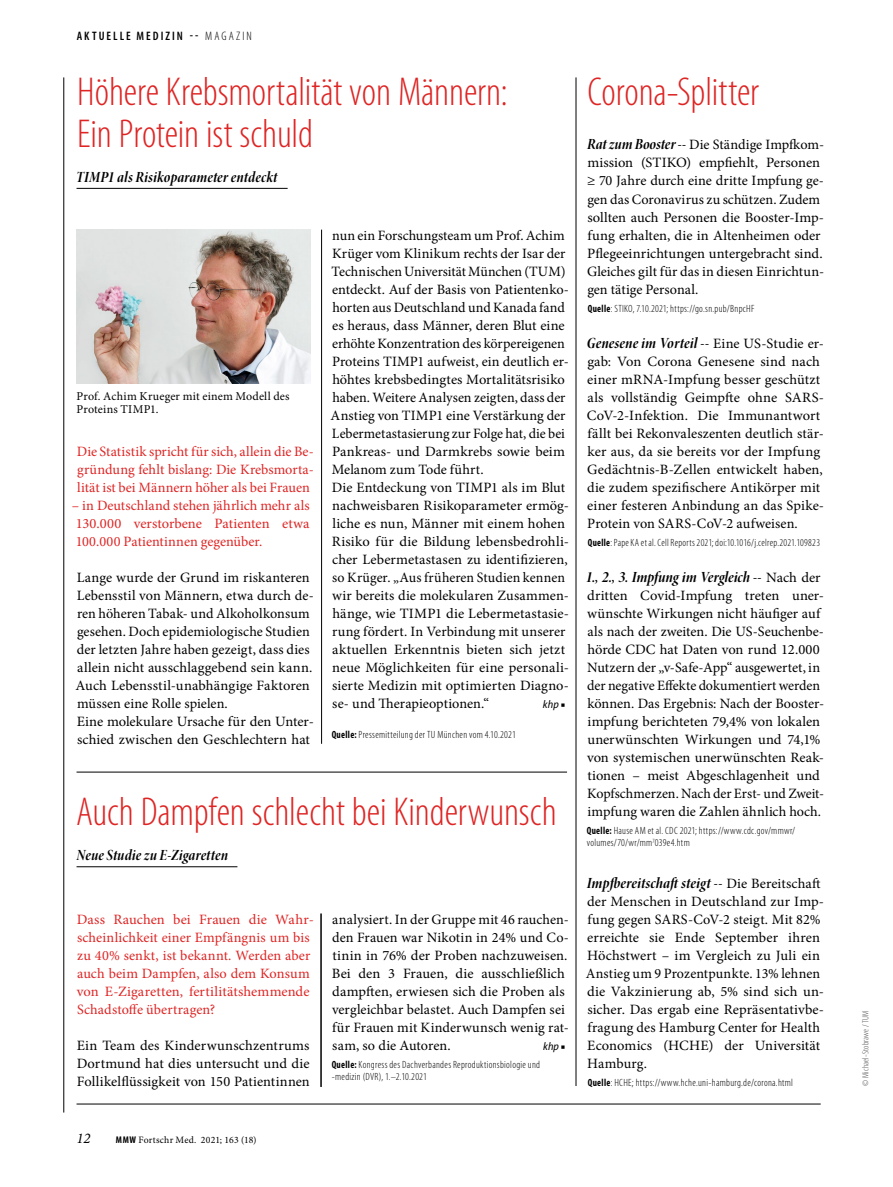
<style>
.page{position:relative;width:893px;height:1187px;background:#fff}
.page>*{position:absolute;margin:0;border:0;box-sizing:border-box;transform-origin:0 0}
.Title_klein_schmalro{font:300 condensed 40.5px/42px "Myriad Pro";letter-spacing:-.005em;color:#de2524}
.Title_x{font:300 condensed 40.5px "Myriad Pro";letter-spacing:-.005em;color:#de2524}
.Para_Entry{font:15.75px "Minion Pro Bold Cn It Disp";letter-spacing:.005em;color:#000}
.SuperTitle_1{font:15.75px "Minion Pro Bold Cn It Disp";letter-spacing:.01em;color:#000}
.t1{font:italic 14.85px "Minion Pro";color:#000}
.Para_x{font:14.25px/18px "Minion Pro";letter-spacing:.005em;color:#000}
.Para_Entry-2{font:14.25px/18px "Minion Pro";color:#000}
.Trailer_kleinrot{font:14.25px/18px "Minion Pro";letter-spacing:.005em;color:#de2524;text-align:justify}
.t2{font:600 condensed 12.3px "Myriad Pro";letter-spacing:.165em;color:#000}
.Image_Caption_x{font:12px/12.8px "Minion Pro";letter-spacing:.01em;color:#000}
.Para_x-2{font:italic semi-condensed 11.25px "Myriad Pro";letter-spacing:.01em;color:#000}
.Source_x{font:300 condensed 10.5px/12px "Myriad Pro";letter-spacing:.03em;color:#000}
.Source_x1{font:300 condensed 10.5px "Myriad Pro";letter-spacing:.03em;color:#000}
.t3{font:9.75px "Minion Pro";letter-spacing:.02em;color:#000}
.Image_Source_x{font:300 condensed 9px "Myriad Pro";letter-spacing:.02em;color:#4d4d4c}
.s1{font-weight:300}
.s2{font-family:"Minion Pro";font-style:normal;font-stretch:normal}
.s3{font-weight:700}
.s4{font-family:"Myriad Pro";font-weight:700;font-stretch:condensed}
.s5{font-family:"Minion Pro Bold Cn It Disp";font-size:15.75px}
.s6{font-family:"Minion Pro";font-size:14.25px}
</style>
<div class="page">
<hr style="left:77px;top:1103px;width:744px;height:1px;background:#000">
<hr style="left:64px;top:77px;width:1px;height:1035px;background:#000">
<hr style="left:77px;top:771px;width:490px;height:1px;background:#000">
<hr style="left:576px;top:77px;width:1px;height:1008px;background:#000">
<hr style="left:77px;top:866px;width:160px;height:1px;background:#000">
<hr style="left:321px;top:913px;width:1px;height:173px;background:#000">
<hr style="left:77px;top:188px;width:211px;height:1px;background:#000">
<img style="left:77px;top:230px;width:233px;height:153px">
<hr style="left:321px;top:229px;width:1px;height:514px;background:#000">
<p class="t2" style="left:77px;top:29px;width:177px">AKTUELLE MEDIZIN -- <span class="s1">MAGAZIN</span></p>
<p class="Title_klein_schmalro" style="left:77px;top:71px;width:432px">Höhere Krebsmortalität von Männern:<br>Ein Protein ist schuld</p>
<p class="SuperTitle_1" style="left:76px;top:167px;width:203px">TIMP1 als Risikoparameter entdeckt</p>
<p class="Image_Caption_x" style="left:77px;top:390px;width:215px">Prof. Achim Krueger mit einem Modell des<br>Proteins TIMP1.</p>
<p class="Trailer_kleinrot" style="left:77px;top:442px;width:238px">Die Statistik spricht für sich, allein die Be&shy;gründung fehlt bislang: Die Krebsmorta&shy;lität ist bei Männern höher als bei Frauen</p>
<p class="Trailer_kleinrot" style="left:72px;top:496px;width:239px">– in Deutschland stehen jährlich mehr als 130.000 verstorbene Patienten etwa 100.000 Patientinnen gegenüber.</p>
<p class="Para_x" style="left:75px;top:568px;width:240px">Lange wurde der Grund im riskanteren Lebensstil von Männern, etwa durch de&shy;ren höheren Tabak- und Alkoholkonsum gesehen. Doch epidemiologische Studien der letzten Jahre haben gezeigt, dass dies allein nicht ausschlaggebend sein kann.<br>Auch Lebensstil-unabhängige Faktoren müssen eine Rolle spielen.</p>
<p class="Para_x" style="left:77px;top:712px;width:238px">Eine molekulare Ursache für den Unter&shy;schied zwischen den Geschlechtern hat</p>
<p class="Para_x" style="left:331px;top:226px;width:240px">nun ein Forschungsteam um Prof. Achim Krüger vom Klinikum rechts der Isar der Technischen Universität München (TUM) entdeckt. Auf der Basis von Patientenko&shy;horten aus Deutschland und Kanada fand es heraus, dass Männer, deren Blut eine erhöhte Konzentration des körpereigenen Proteins TIMP1 aufweist, ein deutlich er&shy;höhtes krebsbedingtes Mortalitätsrisiko haben. Weitere Analysen zeigten, dass der Anstieg von TIMP1 eine Verstärkung der Lebermetastasierung zur Folge hat, die bei Pankreas- und Darmkrebs sowie beim Melanom zum Tode führt.</p>
<p class="Para_x" style="left:332px;top:478px;width:239px">Die Entdeckung von TIMP1 als im Blut nachweisbaren Risikoparameter ermög&shy;liche es nun, Männer mit einem hohen Risiko für die Bildung lebensbedrohli&shy;cher Lebermetastasen zu identifizieren, so Krüger. „Aus früheren Studien kennen wir bereits die molekularen Zusammen&shy;hänge, wie TIMP1 die Lebermetastasie&shy;rung fördert. In Verbindung mit unserer aktuellen Erkenntnis bieten sich jetzt neue Möglichkeiten für eine personali&shy;sierte Medizin mit optimierten Diagno&shy;se- und Therapieoptionen.“</p>
<p class="Para_x-2" style="left:543px;top:698px;width:24px">khp <span class="s2">■</span></p>
<p class="Source_x" style="left:332px;top:728px;width:186px"><span class="s3">Quelle:</span> Pressemitteilung der TU München vom 4.10.2021</p>
<p class="Title_klein_schmalro" style="left:76px;top:791px;width:482px">Auch Dampfen schlecht bei Kinderwunsch</p>
<p class="SuperTitle_1" style="left:77px;top:845px;width:153px">Neue Studie zu E-Zigaretten</p>
<p class="Trailer_kleinrot" style="left:77px;top:910px;width:239px;text-align:left">Dass Rauchen bei Frauen die Wahr&shy;scheinlichkeit einer Empfängnis um bis zu 40% senkt, ist bekannt. Werden aber auch beim Dampfen, also dem Konsum von E-Zigaretten, fertilitätshemmende Schadstoffe übertragen?</p>
<p class="Para_x" style="left:77px;top:1036px;width:234px;text-align:justify">Ein Team des Kinderwunschzentrums Dortmund hat dies untersucht und die Follikelflüssigkeit von 150 Patientinnen</p>
<p class="t1" style="left:77px;top:1128px;width:15px">12</p>
<p class="t3" style="left:116px;top:1132px;width:142px"><span class="s4">MMW</span> Fortschr Med. 2021; 163 (18)</p>
<p class="Para_x" style="left:332px;top:910px;width:238px">analysiert. In der Gruppe mit 46 rauchen&shy;den Frauen war Nikotin in 24% und Co&shy;tinin in 76% der Proben nachzuweisen.<br>Bei den 3 Frauen, die ausschließlich dampften, erwiesen sich die Proben als vergleichbar belastet. Auch Dampfen sei für Frauen mit Kinderwunsch wenig rat&shy;sam, so die Autoren.</p>
<p class="Para_x-2" style="left:543px;top:1040px;width:24px">khp <span class="s2">■</span></p>
<p class="Source_x" style="left:332px;top:1058px;width:210px"><span class="s3">Quelle:</span> Kongress des Dachverbandes Reproduktionsbiologie und -medizin (DVR), 1.–2.10.2021</p>
<p class="Title_x" style="left:587px;top:70px;width:173px">Corona-Splitter</p>
<p class="Para_Entry-2" style="left:587px;top:136px;width:239px"><span class="s5">Rat zum Booster --</span> Die Ständige Impfkom&shy;mission (STIKO) empfiehlt, Personen ≥ 70 Jahre durch eine dritte Impfung ge&shy;gen das Coronavirus zu schützen. Zudem sollten auch Personen die Booster-Imp&shy;fung erhalten, die in Altenheimen oder Pflegeeinrichtungen untergebracht sind.<br>Gleiches gilt für das in diesen Einrichtun&shy;gen tätige Personal.</p>
<p class="Source_x1" style="left:588px;top:302px;width:168px"><span class="s3">Quelle</span>: STIKO, 7.10.2021; https://go.sn.pub/BnpcHF</p>
<p class="Para_Entry" style="left:587px;top:333px;width:239px">Genesene im Vorteil -- <span class="s6">Eine US-Studie er-</span></p>
<p class="Para_Entry-2" style="left:587px;top:352px;width:239px">gab: Von Corona Genesene sind nach einer mRNA-Impfung besser geschützt als vollständig Geimpfte ohne SARS-CoV-2-Infektion. Die Immunantwort fällt bei Rekonvaleszenten deutlich stär&shy;ker aus, da sie bereits vor der Impfung Gedächtnis-B-Zellen entwickelt haben, die zudem spezifischere Antikörper mit einer festeren Anbindung an das Spike-Protein von SARS-CoV-2 aufweisen.</p>
<p class="Source_x1" style="left:588px;top:536px;width:234px"><span class="s3">Quelle</span>: Pape KA et al. Cell Reports 2021; doi:10.1016/j.celrep.2021.109823</p>
<p class="Para_Entry" style="left:586px;top:567px;width:236px">1., 2., 3. Impfung im Vergleich -- <span class="s6">Nach der</span></p>
<p class="Para_Entry-2" style="left:587px;top:586px;width:238px">dritten Covid-Impfung treten uner&shy;wünschte Wirkungen nicht häufiger auf als nach der zweiten. Die US-Seuchenbe&shy;hörde CDC hat Daten von rund 12.000<br>Nutzern der „v-Safe-App“ ausgewertet, in der negative Effekte dokumentiert werden können. Das Ergebnis: Nach der Booster&shy;impfung berichteten 79,4% von lokalen unerwünschten Wirkungen und 74,1% von systemischen unerwünschten Reak&shy;tionen – meist Abgeschlagenheit und Kopfschmerzen. Nach der Erst- und Zweit&shy;impfung waren die Zahlen ähnlich hoch.</p>
<p class="Source_x" style="left:587px;top:824px;width:210px"><span class="s3">Quelle:</span> Hause AM et al. CDC 2021; https://www.cdc.gov/mmwr/ volumes/70/wr/mm<sup>7</sup>039e4.htm</p>
<p class="Para_Entry" style="left:587px;top:873px;width:235px">Impfbereitschaft steigt -- <span class="s6">Die Bereitschaft</span></p>
<p class="Para_Entry-2" style="left:586px;top:892px;width:240px">der Menschen in Deutschland zur Imp&shy;fung gegen SARS-CoV-2 steigt. Mit 82% erreichte sie Ende September ihren Höchstwert – im Vergleich zu Juli ein Anstieg um 9 Prozentpunkte. 13% lehnen die Vakzinierung ab, 5% sind sich un&shy;sicher. Das ergab eine Repräsentativbe&shy;fragung des Hamburg Center for Health Economics (HCHE) der Universität Hamburg.</p>
<p class="Source_x1" style="left:588px;top:1076px;width:207px"><span class="s3">Quelle</span>: HCHE; https://www.hche.uni-hamburg.de/corona.html</p>
<p class="Image_Source_x" style="left:861px;top:1085px;width:76px;rotate:-90deg">© Michael-Stobrawe / TUM</p>
</div>
